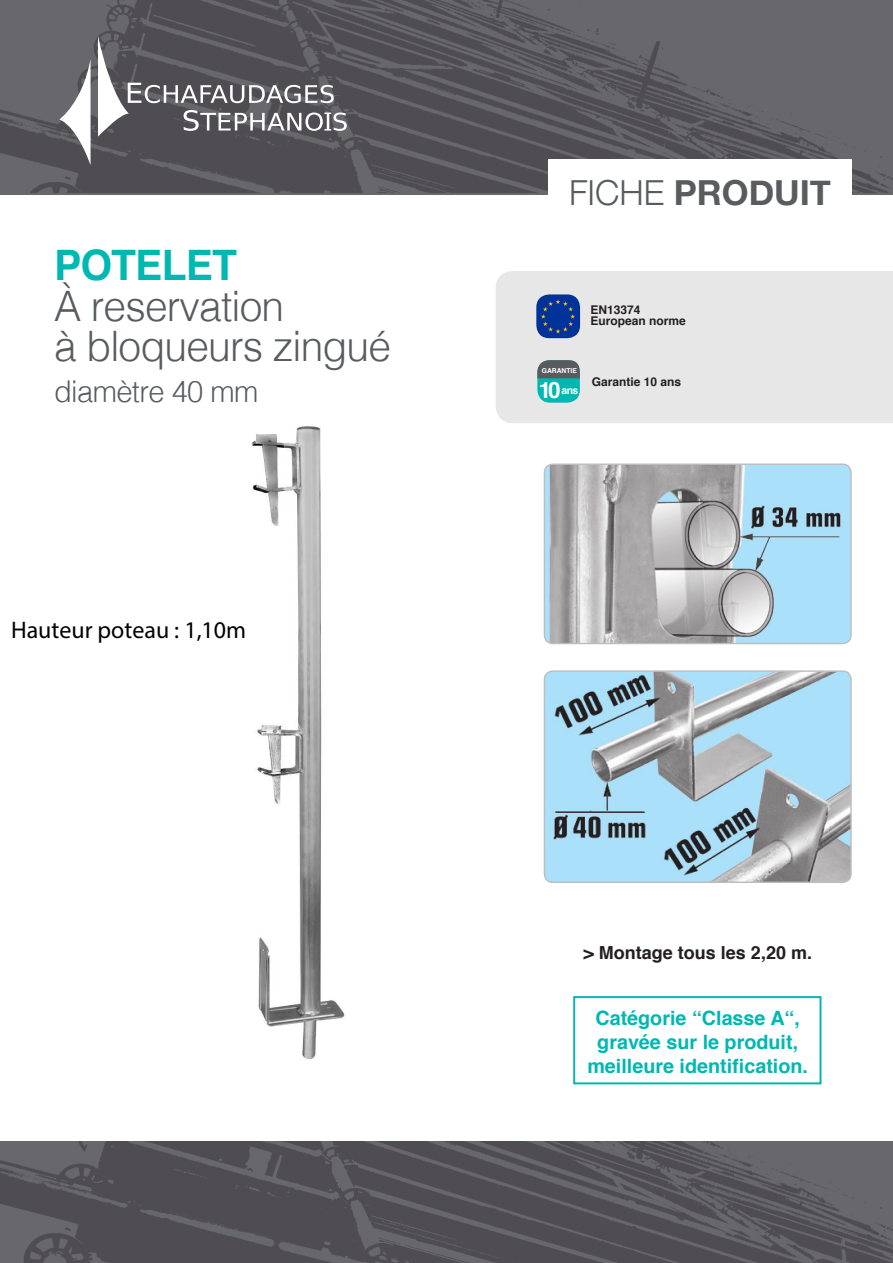
<style>
.page{position:relative;width:893px;height:1263px;background:#fff}
.page>*{position:absolute;margin:0;border:0;box-sizing:border-box;transform-origin:0 0}
.t1{font:300 42px/40.5px "Helvetica";letter-spacing:-.02em;color:#585c5f}
.t2{font:700 42px "Helvetica";letter-spacing:-.02em;color:#00b8b2}
.t3{font:700 34.5px "Helvetica Neue";color:#585c5f}
.t4{font:300 30px "Helvetica";letter-spacing:-.02em;color:#585c5f}
.t5{font:24px "Myriad Pro";color:#000}
.t6{font:700 22.5px "Helvetica";color:#fff}
.t7{font:700 19.8px/23.7px "Helvetica";color:#00b8b2;text-align:center}
.t8{font:700 18px "Helvetica";color:#231f20}
.t9{font:700 12px "Helvetica";color:#231f20}
.t10{font:700 10.5px "Helvetica";color:#fff}
.t11{font:700 6.75px "Helvetica";color:#fff}
.s1{font-weight:300}
</style>
<div class="page">
<img style="left:251px;top:426px;width:94px;height:633px">
<svg style="left:0;top:0;width:893px;height:195px;background:#5c5b5f"></svg>
<svg style="left:59px;top:59px;width:32px;height:106px"></svg>
<svg style="left:98px;top:36px;width:249px;height:101px;background:#6c6a6e"></svg>
<div style="left:548px;top:159px;width:304px;height:71px;background:#fff"></div>
<svg style="left:0;top:1141px;width:893px;height:122px;background:#57555a"></svg>
<div style="left:573px;top:996px;width:248px;height:88px;background:#fff;border:2px solid #00b8b2"></div>
<img style="left:544px;top:465px;width:307px;height:178px">
<div style="left:544px;top:463px;width:308px;height:181px;border:1px solid #bebdbe;border-radius:9px"></div>
<img style="left:544px;top:672px;width:306px;height:210px">
<div style="left:544px;top:670px;width:308px;height:213px;border:1px solid #bebdbe;border-radius:9px"></div>
<div style="left:496px;top:271px;width:397px;height:152px;background:#e7e7e7"></div>
<img style="left:536px;top:294px;width:44px;height:44px">
<div style="left:537px;top:360px;width:43px;height:43px;background:#00b8b2;border-radius:13px"></div>
<svg style="left:537px;top:359px;width:43px;height:19px"></svg>
<p class="t3" style="left:569px;top:166px;width:263px"><span class="s1">FICHE</span> PRODUIT</p>
<p class="t2" style="left:54px;top:232px;width:185px">POTELET</p>
<p class="t1" style="left:54px;top:283px;width:339px">À reservation<br>à bloqueurs zingué</p>
<p class="t4" style="left:54px;top:366px;width:206px">diamètre 40 mm</p>
<p class="t9" style="left:592px;top:372px;width:91px">Garantie 10 ans</p>
<p class="t9" style="left:590px;top:300px;width:52px">EN13374</p>
<p class="t9" style="left:590px;top:311px;width:97px">European norme</p>
<p class="t11" style="left:542px;top:365px;width:37px">GARANTIE</p>
<p class="t6" style="left:539px;top:371px;width:23px">10</p>
<p class="t10" style="left:561px;top:382px;width:18px">ans</p>
<p class="t5" style="left:11px;top:615px;width:237px">Hauteur poteau : 1,10m</p>
<p class="t8" style="left:583px;top:938px;width:230px">&gt; Montage tous les 2,20 m.</p>
<p class="t7" style="left:595px;top:1007px;width:206px">Catégorie “Classe A“,</p>
<p class="t7" style="left:587px;top:1030px;width:222px">gravée sur le produit, meilleure identification.</p>
</div>
